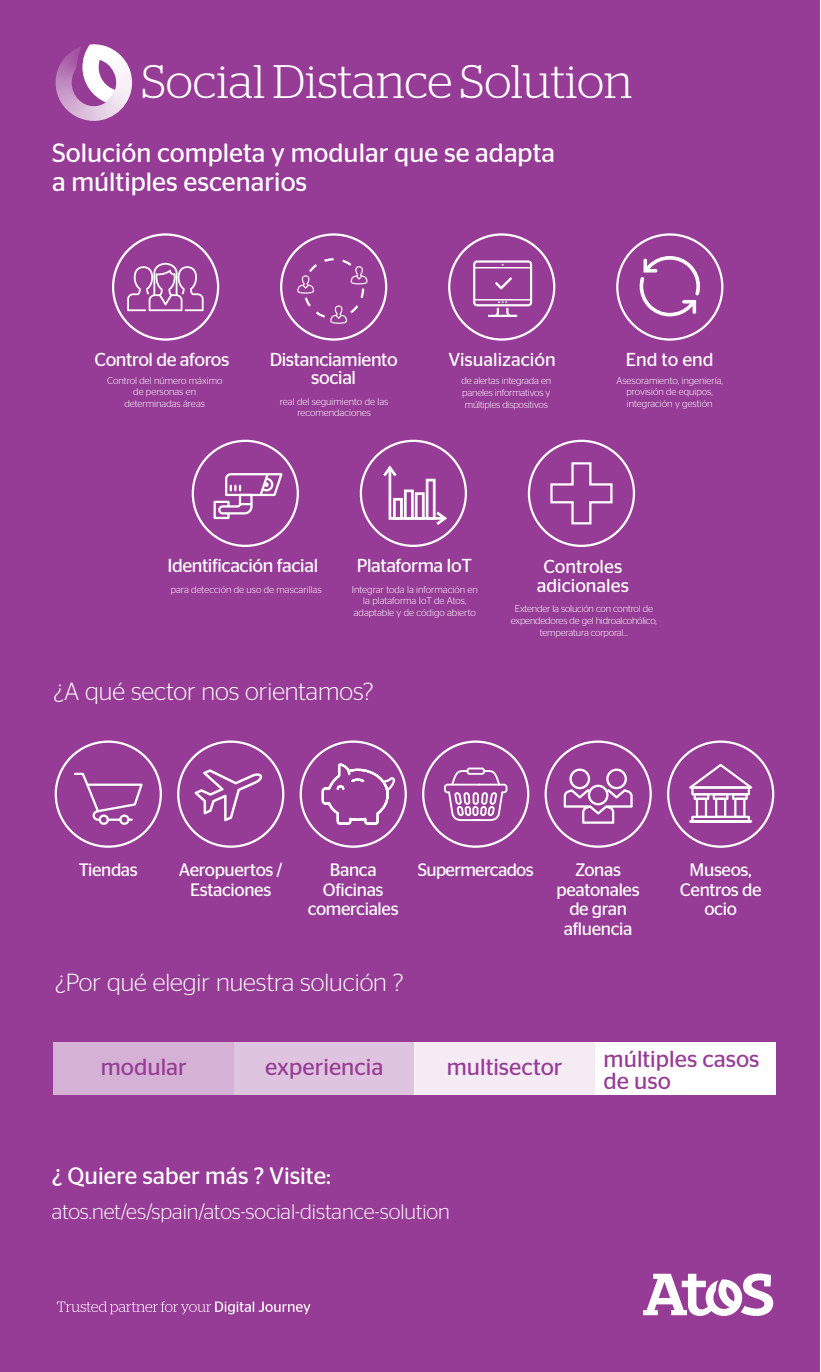
<style>
.page{position:relative;width:821px;height:1372px;background:#fff}
.page>*{position:absolute;margin:0;border:0;box-sizing:border-box;transform-origin:0 0}
.t1{font:300 46.95px "Stag";color:#fff}
.t2{font:26.4px/28.5px "Stag Sans";color:#fff}
.t3{font:300 24.75px "Stag Sans";color:#fff}
.t4{font:23.77px "Stag Sans";color:#fff}
.t5{font:23.25px/21.8px "Stag Sans";color:#973c96}
.t6{font:300 21.08px "Stag Sans";color:#fff}
.t7{font:18.75px/18.8px "Stag Sans";letter-spacing:-.02em;color:#fff;text-align:center}
.t8{font:18.75px/18.8px "Stag Sans";color:#fff;text-align:center}
.t9{font:18px/19.5px "Stag Sans";letter-spacing:-.02em;color:#fff;text-align:center}
.t10{font:300 9.75px/11.7px "Stag Sans";color:#fff;text-align:center}
.t11{font:300 9.75px/11.7px "Stag Sans";letter-spacing:-.02em;color:#fff;text-align:center}
</style>
<div class="page">
<div style="left:0;top:0;width:819px;height:1372px;background:#973c96"></div>
<svg style="left:643px;top:1273px;width:130px;height:43px"></svg>
<svg style="left:57px;top:1301px;width:253px;height:13px"></svg>
<svg style="left:56px;top:44px;width:76px;height:77px"></svg>
<div style="left:112px;top:233px;width:107px;height:108px;border:2px solid #fff;border-radius:50%"></div>
<div style="left:280px;top:233px;width:107px;height:108px;border:2px solid #fff;border-radius:50%"></div>
<div style="left:448px;top:233px;width:107px;height:108px;border:2px solid #fff;border-radius:50%"></div>
<div style="left:616px;top:233px;width:107px;height:108px;border:2px solid #fff;border-radius:50%"></div>
<div style="left:55px;top:740px;width:107px;height:108px;border:2px solid #fff;border-radius:50%"></div>
<div style="left:177px;top:740px;width:107px;height:108px;border:2px solid #fff;border-radius:50%"></div>
<div style="left:300px;top:740px;width:107px;height:108px;border:2px solid #fff;border-radius:50%"></div>
<svg style="left:127px;top:263px;width:77px;height:48px"></svg>
<svg style="left:321px;top:761px;width:75px;height:65px"></svg>
<div style="left:192px;top:440px;width:107px;height:107px;border:2px solid #fff;border-radius:50%"></div>
<div style="left:360px;top:440px;width:107px;height:107px;border:2px solid #fff;border-radius:50%"></div>
<div style="left:528px;top:440px;width:107px;height:107px;border:2px solid #fff;border-radius:50%"></div>
<div style="left:422px;top:740px;width:107px;height:108px;border:2px solid #fff;border-radius:50%"></div>
<div style="left:545px;top:740px;width:107px;height:108px;border:2px solid #fff;border-radius:50%"></div>
<div style="left:667px;top:740px;width:107px;height:108px;border:2px solid #fff;border-radius:50%"></div>
<div style="left:595px;top:1042px;width:180px;height:52px;background:#fff"></div>
<div style="left:54px;top:1042px;width:180px;height:52px;background:#d5b1d5"></div>
<div style="left:234px;top:1042px;width:180px;height:52px;background:#dfc4df"></div>
<div style="left:414px;top:1042px;width:181px;height:52px;background:#f4ebf4"></div>
<svg style="left:384px;top:466px;width:63px;height:58px"></svg>
<svg style="left:213px;top:473px;width:70px;height:47px"></svg>
<svg style="left:473px;top:260px;width:59px;height:57px"></svg>
<div style="left:303px;top:258px;width:61px;height:61px;border:2px dashed #fff;border-radius:50%"></div>
<div style="left:295px;top:271px;width:19px;height:19px;background:#973c96;border-radius:50%"></div>
<svg style="left:297px;top:275px;width:17px;height:19px"></svg>
<svg style="left:351px;top:266px;width:16px;height:18px"></svg>
<div style="left:328px;top:306px;width:19px;height:18px;background:#973c96;border-radius:50%"></div>
<svg style="left:330px;top:305px;width:17px;height:19px"></svg>
<svg style="left:640px;top:256px;width:60px;height:60px"></svg>
<svg style="left:550px;top:462px;width:63px;height:63px"></svg>
<svg style="left:195px;top:769px;width:68px;height:52px"></svg>
<div style="left:691px;top:816px;width:59px;height:6px;border:2px solid #fff"></div>
<div style="left:696px;top:797px;width:11px;height:21px;border:2px solid #fff"></div>
<div style="left:715px;top:797px;width:11px;height:21px;border:2px solid #fff"></div>
<div style="left:734px;top:797px;width:11px;height:21px;border:2px solid #fff"></div>
<div style="left:691px;top:786px;width:59px;height:9px;border:2px solid #fff"></div>
<svg style="left:689px;top:763px;width:64px;height:27px"></svg>
<div style="left:694px;top:793px;width:15px;height:7px;border:2px solid #fff"></div>
<div style="left:713px;top:793px;width:16px;height:7px;border:2px solid #fff"></div>
<div style="left:732px;top:793px;width:16px;height:7px;border:2px solid #fff"></div>
<div style="left:689px;top:820px;width:63px;height:2px;border:2px solid #fff"></div>
<div style="left:99px;top:814px;width:10px;height:11px;border:2px solid #fff;border-radius:50%"></div>
<div style="left:119px;top:814px;width:11px;height:11px;border:2px solid #fff;border-radius:50%"></div>
<svg style="left:74px;top:772px;width:69px;height:50px"></svg>
<svg style="left:443px;top:769px;width:65px;height:68px"></svg>
<div style="left:467px;top:767px;width:18px;height:8px;border:2px solid #fff;border-radius:2px"></div>
<svg style="left:564px;top:768px;width:69px;height:56px"></svg>
<h1 class="t1" style="left:141px;top:55px;width:492px">Social Distance Solution</h1>
<h2 class="t2" style="left:52px;top:138px;width:504px">Solución completa y modular que se adapta a múltiples escenarios</h2>
<h3 class="t7" style="left:95px;top:349px;width:136px">Control de aforos</h3>
<h3 class="t7" style="left:270px;top:349px;width:130px">Distanciamiento social</h3>
<h3 class="t8" style="left:449px;top:350px;width:109px">Visualización</h3>
<h3 class="t7" style="left:626px;top:350px;width:89px">End to end</h3>
<p class="t10" style="left:107px;top:374px;width:117px">Control del número máximo de personas en determinadas áreas</p>
<p class="t10" style="left:462px;top:375px;width:91px;text-align:justify">de alertas integrada en paneles informativos y múltiples dispositivos</p>
<p class="t10" style="left:616px;top:374px;width:108px">Asesoramiento, ingeniería, provisión de equipos, integración y gestión</p>
<p class="t10" style="left:280px;top:395px;width:110px">real del seguimiento de las recomendaciones</p>
<h3 class="t7" style="left:167px;top:556px;width:152px">Identificación facial</h3>
<h3 class="t7" style="left:357px;top:556px;width:117px">Plataforma IoT</h3>
<h3 class="t8" style="left:537px;top:557px;width:94px">Controles adicionales</h3>
<p class="t10" style="left:171px;top:583px;width:152px">para detección de uso de mascarillas</p>
<p class="t10" style="left:352px;top:583px;width:127px">Integrar toda la información en la plataforma IoT de Atos, adaptable y de código abierto</p>
<p class="t11" style="left:511px;top:603px;width:148px">Extender la solución con control de expendedores de gel hidroalcohólico, temperatura corporal…</p>
<h3 class="t3" style="left:53px;top:677px;width:322px">¿A qué sector nos orientamos?</h3>
<h3 class="t9" style="left:179px;top:860px;width:105px">Aeropuertos /<br>Estaciones</h3>
<h3 class="t9" style="left:308px;top:860px;width:93px">Banca<br>Oficinas comerciales</h3>
<h3 class="t9" style="left:418px;top:860px;width:118px">Supermercados</h3>
<h3 class="t9" style="left:557px;top:860px;width:85px">Zonas peatonales de gran afluencia</h3>
<h3 class="t9" style="left:680px;top:860px;width:83px">Museos,<br>Centros de ocio</h3>
<h3 class="t3" style="left:55px;top:969px;width:350px">¿Por qué elegir nuestra solución ?</h3>
<h3 class="t9" style="left:79px;top:860px;width:61px">Tiendas</h3>
<h3 class="t5" style="left:101px;top:1056px;width:88px">modular</h3>
<h3 class="t5" style="left:265px;top:1056px;width:120px">experiencia</h3>
<h3 class="t5" style="left:447px;top:1056px;width:117px">multisector</h3>
<h3 class="t4" style="left:52px;top:1162px;width:281px">¿ Quiere saber más ? Visite:</h3>
<h3 class="t6" style="left:52px;top:1200px;width:399px">atos.net/es/spain/atos-social-distance-solution</h3>
<h3 class="t5" style="left:604px;top:1047px;width:157px">múltiples casos de uso</h3>
</div>
